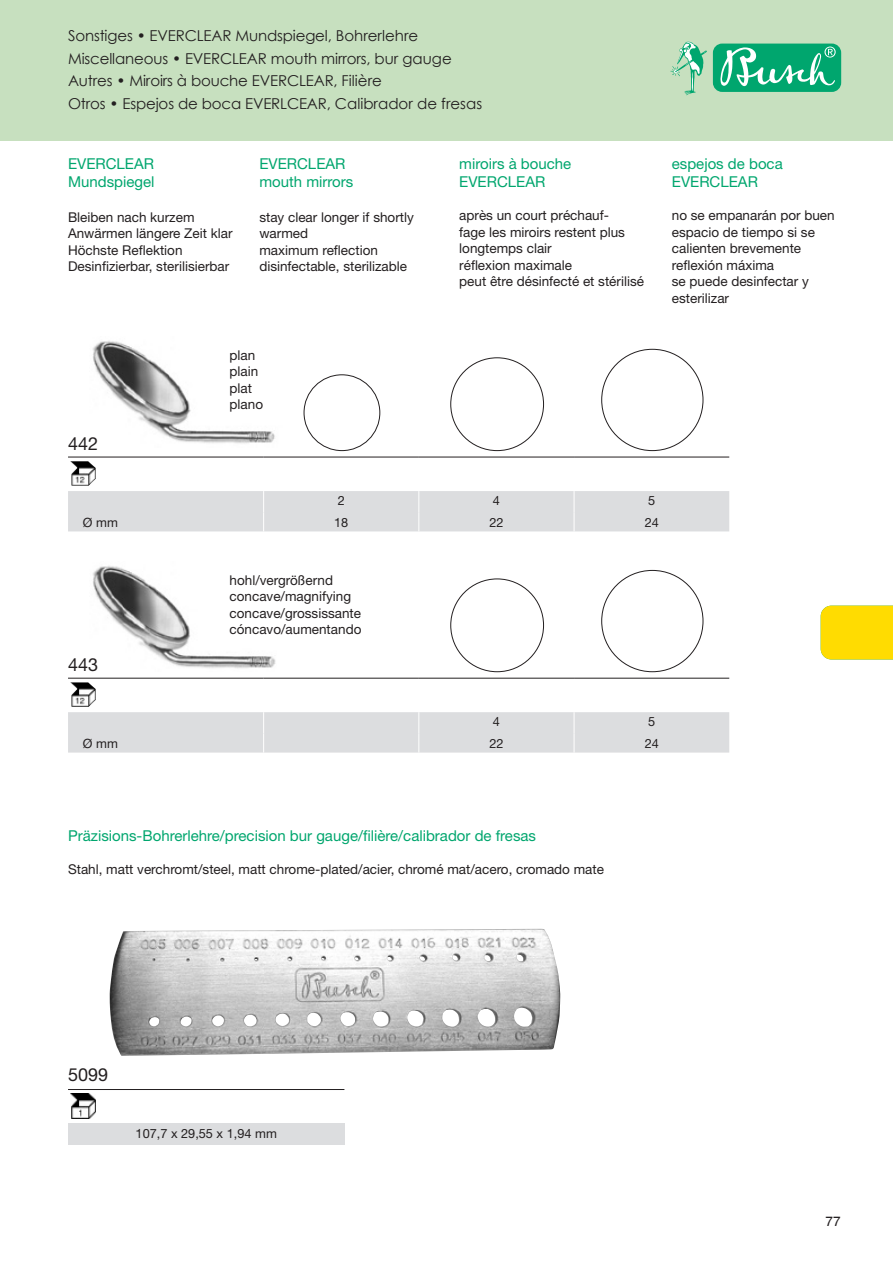
<style>
.page{position:relative;width:893px;height:1263px;background:#fff}
.page>*{position:absolute;margin:0;border:0;box-sizing:border-box;transform-origin:0 0}
.t1{font:18px "Helvetica Neue";color:#231f20}
.t2{font:15px/22.5px "Century Gothic";letter-spacing:-.01em;color:#231f20}
.t3{font:15px/18px "Helvetica Neue";color:#00a66e}
.t4{font:13.5px/16.5px "Helvetica Neue";color:#231f20}
.t5{font:13.5px "Helvetica";color:#231f20}
.t6{font:12.75px "Helvetica Neue";color:#231f20}
</style>
<div class="page">
<div style="left:0;top:0;width:893px;height:140px;background:#c7e0bf"></div>
<div style="left:713px;top:44px;width:128px;height:48px;background:#00a66e;border-radius:9px"></div>
<svg style="left:720px;top:47px;width:116px;height:39px"></svg>
<svg style="left:670px;top:41px;width:37px;height:54px"></svg>
<img style="left:93px;top:341px;width:182px;height:103px">
<img style="left:93px;top:566px;width:183px;height:103px">
<div style="left:68px;top:491px;width:661px;height:40px;background:#dcdddf"></div>
<hr style="left:68px;top:457px;width:196px;height:1px;background:#231f20">
<hr style="left:264px;top:457px;width:155px;height:1px;background:#231f20">
<hr style="left:419px;top:457px;width:155px;height:1px;background:#231f20">
<hr style="left:574px;top:457px;width:155px;height:1px;background:#231f20">
<img style="left:70px;top:461px;width:26px;height:25px">
<div style="left:68px;top:712px;width:661px;height:40px;background:#dcdddf"></div>
<hr style="left:68px;top:678px;width:196px;height:1px;background:#231f20">
<hr style="left:264px;top:678px;width:155px;height:1px;background:#231f20">
<hr style="left:419px;top:678px;width:155px;height:1px;background:#231f20">
<hr style="left:574px;top:678px;width:155px;height:1px;background:#231f20">
<img style="left:70px;top:682px;width:26px;height:25px">
<div style="left:304px;top:374px;width:76px;height:77px;border:1px solid #231f20;border-radius:50%"></div>
<img style="left:109px;top:929px;width:451px;height:127px">
<div style="left:68px;top:1123px;width:276px;height:22px;background:#dcdddf"></div>
<hr style="left:68px;top:1089px;width:276px;height:1px;background:#231f20">
<img style="left:70px;top:1094px;width:26px;height:24px">
<div style="left:821px;top:606px;width:72px;height:53px;background:#ffdc01"></div>
<p class="t2" style="left:68px;top:24px;width:416px">Sonstiges • EVERCLEAR Mundspiegel, Bohrerlehre Miscellaneous • EVERCLEAR mouth mirrors, bur gauge Autres • Miroirs à bouche EVERCLEAR, Filière<br>Otros • Espejos de boca EVERLCEAR, Calibrador de fresas</p>
<p class="t3" style="left:68px;top:155px;width:88px">EVERCLEAR<br>Mundspiegel</p>
<p class="t4" style="left:68px;top:209px;width:166px">Bleiben nach kurzem<br>Anwärmen längere Zeit klar<br>Höchste Reflektion<br>Desinfizierbar, sterilisierbar</p>
<p class="t3" style="left:259px;top:155px;width:95px">EVERCLEAR mouth mirrors</p>
<p class="t4" style="left:259px;top:209px;width:156px">stay clear longer if shortly warmed<br>maximum reflection disinfectable, sterilizable</p>
<p class="t3" style="left:459px;top:155px;width:113px">miroirs à bouche<br>EVERCLEAR</p>
<p class="t4" style="left:459px;top:207px;width:186px">après un court préchauf-<br>fage les miroirs restent plus longtemps clair<br>réflexion maximale<br>peut être désinfecté et stérilisé</p>
<p class="t3" style="left:672px;top:155px;width:112px">espejos de boca<br>EVERCLEAR</p>
<p class="t4" style="left:672px;top:207px;width:164px">no se empanarán por buen espacio de tiempo si se calienten brevemente reflexión máxima<br>se puede desinfectar y esterilizar</p>
<h1 class="t1" style="left:68px;top:433px;width:32px">442</h1>
<p class="t4" style="left:230px;top:346px;width:35px">plan plain plat plano</p>
<p class="t6" style="left:338px;top:493px;width:9px">2</p>
<p class="t6" style="left:493px;top:493px;width:9px">4</p>
<p class="t6" style="left:648px;top:493px;width:9px">5</p>
<p class="t6" style="left:83px;top:514px;width:36px">Ø mm</p>
<p class="t6" style="left:334px;top:514px;width:16px">18</p>
<p class="t6" style="left:489px;top:514px;width:16px">22</p>
<p class="t6" style="left:645px;top:514px;width:16px">24</p>
<h1 class="t1" style="left:68px;top:654px;width:32px">443</h1>
<p class="t4" style="left:230px;top:571px;width:133px">hohl/vergrößernd concave/magnifying concave/grossissante cóncavo/aumentando</p>
<p class="t6" style="left:493px;top:714px;width:9px">4</p>
<p class="t6" style="left:648px;top:714px;width:9px">5</p>
<p class="t6" style="left:83px;top:735px;width:36px">Ø mm</p>
<p class="t6" style="left:489px;top:735px;width:16px">22</p>
<p class="t6" style="left:645px;top:735px;width:16px">24</p>
<p class="t3" style="left:68px;top:827px;width:470px">Präzisions-Bohrerlehre/precision bur gauge/filière/calibrador de fresas</p>
<p class="t4" style="left:68px;top:861px;width:537px">Stahl, matt verchromt/steel, matt chrome-plated/acier, chromé mat/acero, cromado mate</p>
<h1 class="t1" style="left:68px;top:1064px;width:42px">5099</h1>
<p class="t6" style="left:136px;top:1126px;width:143px">107,7 x 29,55 x 1,94 mm</p>
<p class="t5" style="left:825px;top:1213px;width:17px">77</p>
</div>
